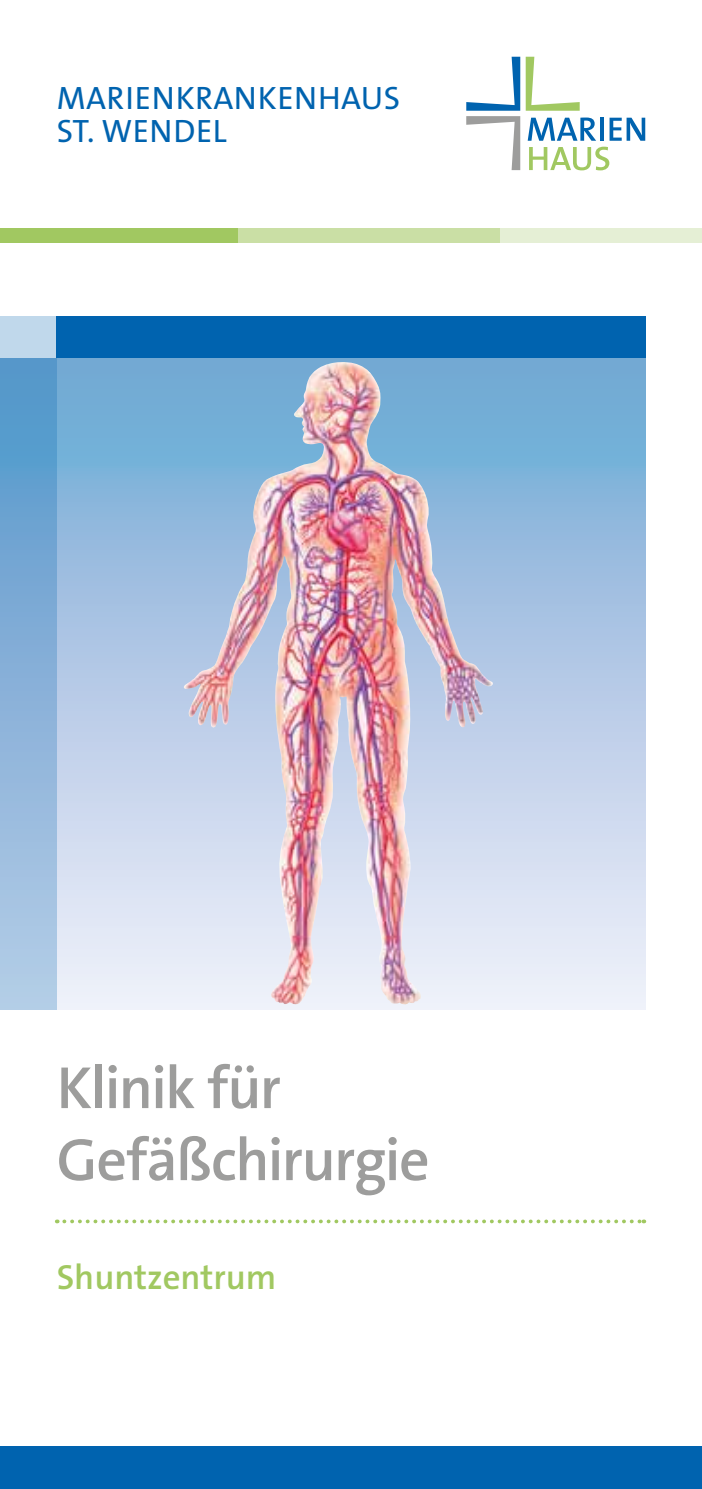
<style>
.page{position:relative;width:702px;height:1489px;background:#fff}
.page>*{position:absolute;margin:0;border:0;box-sizing:border-box;transform-origin:0 0}
.t1{font:600 60px/72px "The Sans B W6";letter-spacing:-.03em;color:#9d9d9c}
.t2{font:600 35px "The Sans B W6";color:#a1c861}
.t3{font:32.5px/32.5px "The Sans B W5 Plain";letter-spacing:.015em;color:#0063af}
</style>
<div class="page">
<div style="left:0;top:228px;width:238px;height:15px;background:#a1c861"></div>
<div style="left:238px;top:228px;width:262px;height:15px;background:#cadfa5"></div>
<div style="left:500px;top:228px;width:202px;height:15px;background:#e5efd5"></div>
<div style="left:0;top:1446px;width:702px;height:42px;background:#0063af"></div>
<svg style="left:466px;top:57px;width:179px;height:113px"></svg>
<svg style="left:57px;top:358px;width:588px;height:651px;background:#b7c5de"></svg>
<svg style="left:0;top:316px;width:57px;height:693px;background:#88b3d9"></svg>
<div style="left:56px;top:316px;width:589px;height:42px;background:#0063af"></div>
<svg style="left:64px;top:1219px;width:580px;height:4px"></svg>
<img style="left:184px;top:362px;width:153px;height:642px">
<p class="t3" style="left:57px;top:82px;width:344px">MARIENKRANKENHAUS<br>ST. WENDEL</p>
<h1 class="t1" style="left:57px;top:1052px;width:374px">Klinik für<br>Gefäßchirurgie</h1>
<p class="t2" style="left:57px;top:1254px;width:221px">Shuntzentrum</p>
</div>
